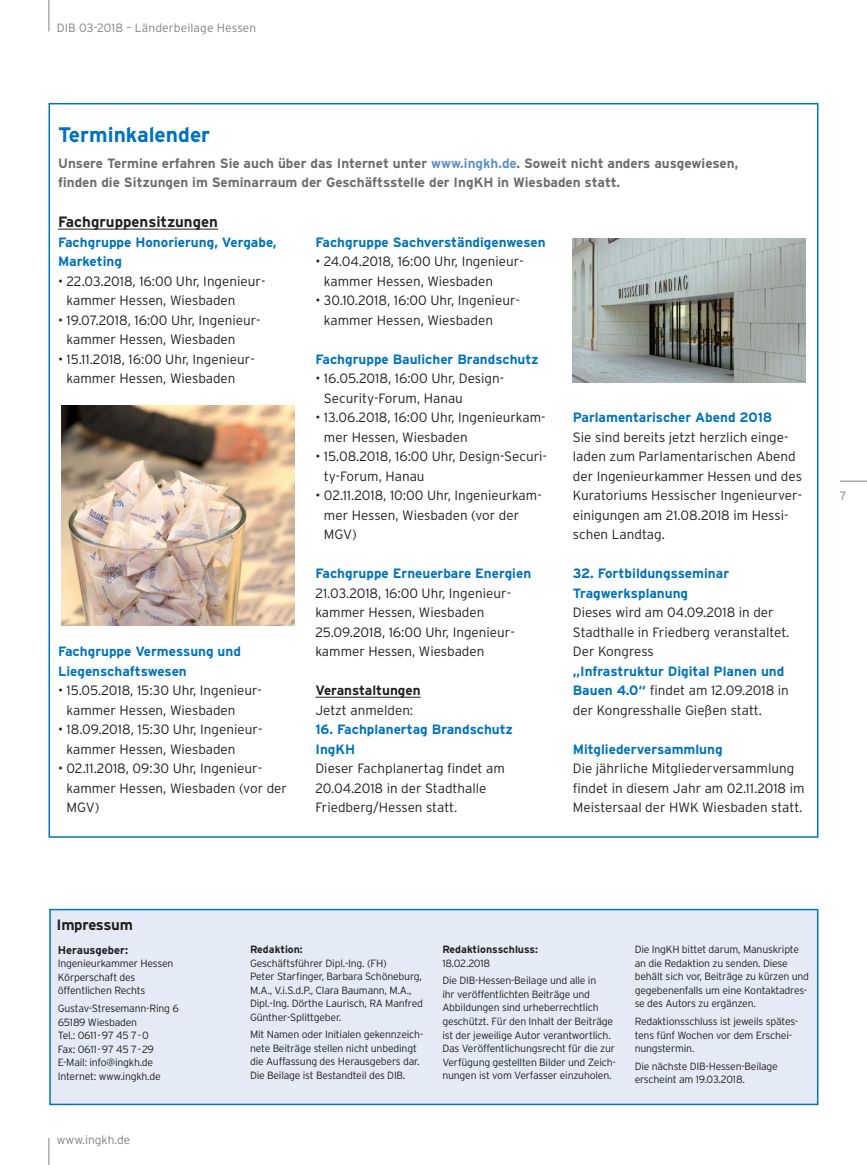
<style>
.page{position:relative;width:867px;height:1165px;background:#fff}
.page>*{position:absolute;margin:0;border:0;box-sizing:border-box;transform-origin:0 0}
.t1{font:700 21px "Interstate";color:#0073bc}
.t2{font:700 15px "Interstate";color:#231f20}
.t3{font:700 15px "Interstate";letter-spacing:-.02em;color:#231f20}
.t4{font:300 13.5px/19.5px "Interstate";color:#231f20}
.t5{font:700 13.5px/19.5px "Interstate";color:#0073bc}
.t6{font:700 13.5px/19.5px "Interstate";color:#6c6d70}
.t7{font:700 13.5px "Interstate";color:#231f20}
.t8{font:300 12px "Interstate";letter-spacing:.01em;color:#808285}
.t9{font:700 11.25px "Interstate";color:#231f20}
.t10{font:300 10.5px/13.5px "Interstate";letter-spacing:-.02em;color:#231f20}
.t11{font:700 10.5px "Interstate";color:#231f20}
.s1{color:#6091cc}
.s2{font-weight:700;color:#0073bc}
</style>
<div class="page">
<svg style="left:840px;top:480px;width:27px;height:1px"></svg>
<hr style="left:49px;top:0;width:1px;height:32px;background:#808285">
<svg style="left:49px;top:1138px;width:1px;height:26px"></svg>
<div style="left:49px;top:103px;width:769px;height:734px;background:#fff;border:2px solid #0073bc"></div>
<hr style="left:58px;top:229px;width:160px;height:1px;background:#231f20">
<hr style="left:315px;top:697px;width:106px;height:1px;background:#231f20">
<img style="left:573px;top:239px;width:232px;height:143px">
<div style="left:49px;top:908px;width:769px;height:196px;background:#e4ebf6;border:2px solid #0073bc"></div>
<img style="left:61px;top:406px;width:233px;height:219px">
<p class="t8" style="left:57px;top:21px;width:201px">DIB 03-2018 – Länderbeilage Hessen</p>
<h1 class="t1" style="left:58px;top:123px;width:154px">Terminkalender</h1>
<p class="t6" style="left:58px;top:153px;width:682px">Unsere Termine erfahren Sie auch über das Internet unter <span class="s1">www.ingkh.de</span>. Soweit nicht anders ausgewiesen, finden die Sitzungen im Seminarraum der Geschäftsstelle der IngKH in Wiesbaden statt.</p>
<p class="t2" style="left:58px;top:213px;width:161px">Fachgruppensitzungen</p>
<p class="t5" style="left:58px;top:232px;width:220px">Fachgruppe Honorierung, Vergabe,<br>Marketing</p>
<p class="t4" style="left:67px;top:271px;width:200px;text-indent:-9px">• 22.03.2018, 16:00 Uhr, Ingenieur&shy;kammer Hessen, Wiesbaden</p>
<p class="t4" style="left:67px;top:310px;width:195px;text-indent:-9px">• 19.07.2018, 16:00 Uhr, Ingenieur&shy;kammer Hessen, Wiesbaden</p>
<p class="t4" style="left:67px;top:349px;width:190px;text-indent:-9px">• 15.11.2018, 16:00 Uhr, Ingenieur&shy;kammer Hessen, Wiesbaden</p>
<p class="t5" style="left:58px;top:641px;width:184px">Fachgruppe Vermessung und<br>Liegenschaftswesen</p>
<p class="t4" style="left:67px;top:680px;width:197px;text-indent:-9px">• 15.05.2018, 15:30 Uhr, Ingenieur&shy;kammer Hessen, Wiesbaden</p>
<p class="t4" style="left:67px;top:719px;width:197px;text-indent:-9px">• 18.09.2018, 15:30 Uhr, Ingenieur&shy;kammer Hessen, Wiesbaden</p>
<p class="t4" style="left:67px;top:758px;width:222px;text-indent:-9px">• 02.11.2018, 09:30 Uhr, Ingenieur&shy;kammer Hessen, Wiesbaden (vor der<br>MGV)</p>
<p class="t5" style="left:315px;top:232px;width:232px">Fachgruppe Sachverständigenwesen</p>
<p class="t4" style="left:324px;top:251px;width:201px;text-indent:-9px">• 24.04.2018, 16:00 Uhr, Ingenieur&shy;kammer Hessen, Wiesbaden</p>
<p class="t4" style="left:324px;top:290px;width:197px;text-indent:-9px">• 30.10.2018, 16:00 Uhr, Ingenieur&shy;kammer Hessen, Wiesbaden</p>
<p class="t5" style="left:315px;top:349px;width:225px">Fachgruppe Baulicher Brandschutz</p>
<p class="t4" style="left:324px;top:368px;width:182px;text-indent:-9px">• 16.05.2018, 16:00 Uhr, Design-<br>Security-Forum, Hanau</p>
<p class="t4" style="left:324px;top:407px;width:223px;text-indent:-9px">• 13.06.2018, 16:00 Uhr, Ingenieurkam&shy;mer Hessen, Wiesbaden</p>
<p class="t4" style="left:324px;top:446px;width:224px;text-indent:-9px">• 15.08.2018, 16:00 Uhr, Design-Securi&shy;ty-Forum, Hanau</p>
<p class="t4" style="left:324px;top:485px;width:219px;text-indent:-9px">• 02.11.2018, 10:00 Uhr, Ingenieurkam&shy;mer Hessen, Wiesbaden (vor der<br>MGV)</p>
<p class="t5" style="left:315px;top:563px;width:217px">Fachgruppe Erneuerbare Energien</p>
<p class="t4" style="left:315px;top:583px;width:201px">21.03.2018, 16:00 Uhr, Ingenieur&shy;kammer Hessen, Wiesbaden<br>25.09.2018, 16:00 Uhr, Ingenieur&shy;kammer Hessen, Wiesbaden</p>
<p class="t7" style="left:315px;top:683px;width:107px">Veranstaltungen</p>
<p class="t4" style="left:315px;top:700px;width:99px">Jetzt anmelden:</p>
<p class="t5" style="left:315px;top:719px;width:199px">16. Fachplanertag Brandschutz<br>IngKH</p>
<p class="t4" style="left:315px;top:758px;width:191px">Dieser Fachplanertag findet am<br>20.04.2018 in der Stadthalle<br>Friedberg/Hessen statt.</p>
<p class="t5" style="left:573px;top:407px;width:201px">Parlamentarischer Abend 2018</p>
<p class="t4" style="left:573px;top:427px;width:231px">Sie sind bereits jetzt herzlich einge&shy;laden zum Parlamentarischen Abend der Ingenieurkammer Hessen und des Kuratoriums Hessischer Ingenieurver&shy;einigungen am 21.08.2018 im Hessi&shy;schen Landtag.</p>
<p class="t5" style="left:573px;top:563px;width:158px">32. Fortbildungsseminar<br>Tragwerksplanung</p>
<p class="t4" style="left:573px;top:602px;width:218px">Dieses wird am 04.09.2018 in der<br>Stadthalle in Friedberg veranstaltet.<br>Der Kongress</p>
<p class="t4" style="left:573px;top:661px;width:217px"><span class="s2">„Infrastruktur Digital Planen und<br>Bauen 4.0“</span> findet am 12.09.2018 in der Kongresshalle Gießen statt.</p>
<p class="t5" style="left:573px;top:739px;width:151px">Mitgliederversammlung</p>
<p class="t4" style="left:573px;top:758px;width:233px">Die jährliche Mitgliederversammlung findet in diesem Jahr am 02.11.2018 im<br>Meistersaal der HWK Wiesbaden statt.</p>
<p class="t8" style="left:839px;top:489px;width:8px">7</p>
<p class="t3" style="left:57px;top:916px;width:78px">Impressum</p>
<p class="t9" style="left:58px;top:943px;width:72px">Herausgeber:</p>
<p class="t10" style="left:58px;top:956px;width:117px">Ingenieurkammer Hessen<br>Körperschaft des öffentlichen Rechts</p>
<p class="t10" style="left:58px;top:1001px;width:123px">Gustav-Stresemann-Ring 6<br>65189 Wiesbaden<br>Tel.: 0611-97 45 7-0<br>Fax: 0611-97 45 7-29<br>E-Mail: info@ingkh.de<br>Internet: www.ingkh.de</p>
<p class="t8" style="left:57px;top:1133px;width:75px">www.ingkh.de</p>
<p class="t11" style="left:250px;top:943px;width:54px">Redaktion:</p>
<p class="t10" style="left:250px;top:956px;width:174px">Geschäftsführer Dipl.-Ing. (FH)<br>Peter Starfinger, Barbara Schöneburg, M.A., V.i.S.d.P., Clara Baumann, M.A., Dipl.-Ing. Dörthe Laurisch, RA Manfred Günther-Splittgeber.</p>
<p class="t10" style="left:250px;top:1027px;width:175px">Mit Namen oder Initialen gekennzeich&shy;nete Beiträge stellen nicht unbedingt die Auffassung des Herausgebers dar.<br>Die Beilage ist Bestandteil des DIB.</p>
<p class="t11" style="left:442px;top:943px;width:97px">Redaktionsschluss:</p>
<p class="t10" style="left:442px;top:953px;width:155px;line-height:17.7px">18.02.2018<br>Die DIB-Hessen-Beilage und alle in</p>
<p class="t10" style="left:442px;top:987px;width:175px">ihr veröffentlichten Beiträge und Abbildungen sind urheberrechtlich geschützt. Für den Inhalt der Beiträge ist der jeweilige Autor verantwortlich.<br>Das Veröffentlichungsrecht für die zur Verfügung gestellten Bilder und Zeich&shy;nungen ist vom Verfasser einzuholen.</p>
<p class="t10" style="left:634px;top:942px;width:176px">Die IngKH bittet darum, Manuskripte an die Redaktion zu senden. Diese behält sich vor, Beiträge zu kürzen und gegebenenfalls um eine Kontaktadres&shy;se des Autors zu ergänzen.</p>
<p class="t10" style="left:634px;top:1014px;width:165px">Redaktionsschluss ist jeweils spätes&shy;tens fünf Wochen vor dem Erschei&shy;nungstermin.</p>
<p class="t10" style="left:634px;top:1059px;width:145px">Die nächste DIB-Hessen-Beilage erscheint am 19.03.2018.</p>
</div>
